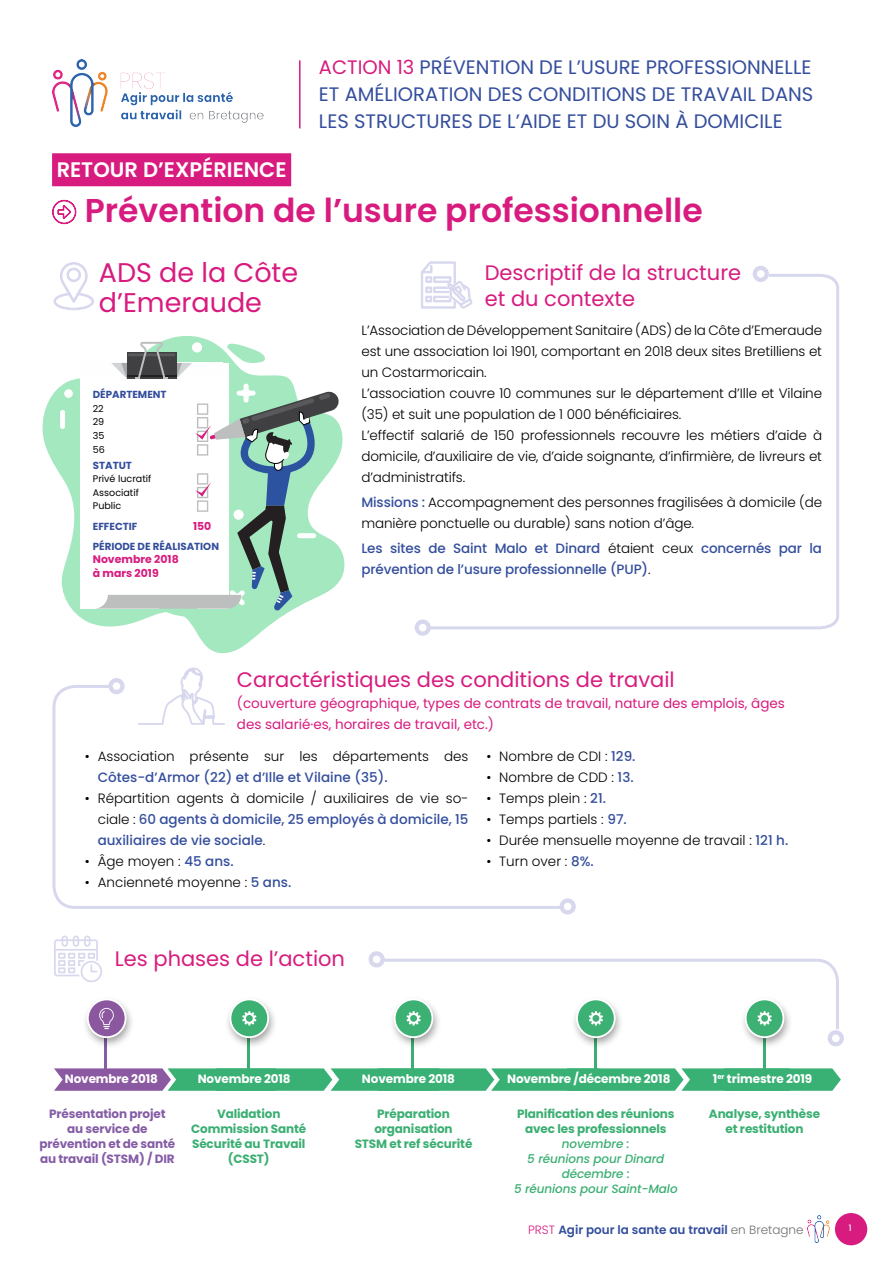
<style>
.page{position:relative;width:893px;height:1263px;background:#fff}
.page>*{position:absolute;margin:0;border:0;box-sizing:border-box;transform-origin:0 0}
.t1{font:600 33px "Poppins";color:#d81b7e}
.t2{font:27px/30px "Poppins";color:#d81b7e}
.t3{font:21px/25.2px "Poppins";color:#d81b7e}
.PARTIE1-T1{font:600 21px "Poppins";color:#fff}
.t4{font:19.5px/27px "Poppins";color:#344e9d;text-align:justify}
.t5{font:300 13.5px/21px "Poppins";letter-spacing:-.01em;color:#000}
.t6{font:500 13.5px/21px "Poppins";letter-spacing:-.01em;color:#344e9d;text-align:justify}
.t7{font:13.5px/21px "Poppins";color:#d81b7e}
.t8{font:700 12px/15px "Poppins";letter-spacing:-.01em;color:#3baf73;text-align:center}
.t9{font:700 12px "Poppins";letter-spacing:-.01em;color:#fff}
.t10{font:700 12px/15px "Poppins";letter-spacing:-.01em;color:#855ca6;text-align:center}
.t11{font:italic 500 12px "Poppins";letter-spacing:-.01em;color:#3baf73}
.t12{font:600 12px "Poppins";color:#344e9d}
.t13{font:700 10.95px/13px "Poppins";color:#d81b7e}
.t14{font:700 10.2px "Poppins";color:#344e9d}
.t15{font:9.6px/13.6px "Poppins";color:#000;text-align:justify}
.t16{font:500 8.55px "Antenna Cond";color:#fff}
.s1{color:#d81b7e}
.s2{font-weight:500;color:#344e9d}
.s3{font-weight:300;color:#000}
.s4{font-weight:300;color:#d81b7e}
.s5{font-weight:300;color:#717071}
</style>
<div class="page">
<img style="left:808px;top:1216px;width:22px;height:27px">
<div style="left:835px;top:1213px;width:32px;height:32px;background:#d81b7e;border-radius:50%"></div>
<svg style="left:421px;top:261px;width:35px;height:48px"></svg>
<svg style="left:52px;top:199px;width:25px;height:26px"></svg>
<hr style="left:104px;top:1038px;width:3px;height:31px;background:#855ca6">
<svg style="left:54px;top:935px;width:48px;height:47px"></svg>
<img style="left:52px;top:60px;width:212px;height:67px">
<hr style="left:299px;top:60px;width:2px;height:68px;background:#d81b7e">
<svg style="left:54px;top:262px;width:40px;height:48px"></svg>
<svg style="left:42px;top:336px;width:303px;height:318px"></svg>
<div style="left:60px;top:410px;width:5px;height:19px;background:#fff;border-radius:3px"></div>
<div style="left:64px;top:389px;width:9px;height:9px;background:#fff;border-radius:50%"></div>
<svg style="left:80px;top:342px;width:260px;height:275px"></svg>
<svg style="left:414px;top:619px;width:16px;height:17px"></svg>
<svg style="left:426px;top:272px;width:413px;height:359px"></svg>
<div style="left:485px;top:258px;width:284px;height:60px;background:#fff"></div>
<svg style="left:752px;top:266px;width:18px;height:17px"></svg>
<svg style="left:180px;top:667px;width:23px;height:16px"></svg>
<svg style="left:52px;top:683px;width:507px;height:226px"></svg>
<svg style="left:559px;top:898px;width:17px;height:17px"></svg>
<svg style="left:108px;top:678px;width:17px;height:17px"></svg>
<hr style="left:247px;top:1038px;width:3px;height:31px;background:#3baf73">
<div style="left:224px;top:995px;width:53px;height:54px;background:#000;opacity:.4"></div>
<svg style="left:229px;top:998px;width:40px;height:40px"></svg>
<hr style="left:595px;top:1038px;width:2px;height:31px;background:#3baf73">
<div style="left:571px;top:995px;width:53px;height:54px;background:#fff"></div>
<div style="left:81px;top:995px;width:54px;height:54px;background:#000;opacity:.4"></div>
<svg style="left:87px;top:998px;width:39px;height:40px"></svg>
<div style="left:52px;top:153px;width:239px;height:33px;background:#d81b7e"></div>
<svg style="left:54px;top:1068px;width:787px;height:23px;background:#50a982"></svg>
<hr style="left:412px;top:1038px;width:2px;height:31px;background:#3baf73">
<div style="left:388px;top:995px;width:54px;height:54px;background:#fff"></div>
<hr style="left:763px;top:1038px;width:3px;height:31px;background:#3baf73">
<div style="left:739px;top:995px;width:54px;height:54px;background:#fff"></div>
<svg style="left:368px;top:951px;width:476px;height:96px"></svg>
<p class="PARTIE1-T1" style="left:57px;top:158px;width:231px">RETOUR D’EXPÉRIENCE</p>
<p class="t4" style="left:319px;top:54px;width:496px"><span class="s1">ACTION 13</span> PRÉVENTION DE L’USURE PROFESSIONNELLE ET AMÉLIORATION DES CONDITIONS DE TRAVAIL DANS LES STRUCTURES DE L’AIDE ET DU SOIN À DOMICILE</p>
<p class="t1" style="left:85px;top:192px;width:619px">Prévention de l’usure professionnelle</p>
<p class="t2" style="left:99px;top:258px;width:201px">ADS de la Côte d’Emeraude</p>
<p class="t14" style="left:93px;top:388px;width:75px">DÉPARTEMENT</p>
<p class="t15" style="left:93px;top:401px;width:14px">22<br>29<br>35<br>56</p>
<p class="t14" style="left:93px;top:459px;width:41px">STATUT</p>
<p class="t15" style="left:93px;top:472px;width:60px;text-align:left">Privé lucratif<br>Associatif<br>Public</p>
<p class="t14" style="left:93px;top:521px;width:46px">EFFECTIF</p>
<p class="t13" style="left:193px;top:520px;width:20px">150</p>
<p class="t14" style="left:93px;top:541px;width:128px">PÉRIODE DE RÉALISATION</p>
<p class="t13" style="left:93px;top:553px;width:87px">Novembre 2018 à mars 2019</p>
<p class="t3" style="left:485px;top:261px;width:258px">Descriptif de la structure et du contexte</p>
<p class="t5" style="left:361px;top:319px;width:462px;text-align:justify">L’Association de Développement Sanitaire (ADS) de la Côte d’Emeraude est une association loi 1901, comportant en 2018 deux sites Bretilliens et un Costarmoricain.</p>
<p class="t5" style="left:361px;top:382px;width:462px">L’association couvre 10 communes sur le département d’Ille et Vilaine (35) et suit une population de 1 000 bénéficiaires.</p>
<p class="t5" style="left:361px;top:424px;width:462px;text-align:justify">L’effectif salarié de 150 professionnels recouvre les métiers d’aide à domicile, d’auxiliaire de vie, d’aide soignante, d’infirmière, de livreurs et d’administratifs.</p>
<p class="t5" style="left:361px;top:492px;width:462px"><span class="s2">Missions :</span> Accompagnement des personnes fragilisées à domicile (de manière ponctuelle ou durable) sans notion d’âge.</p>
<p class="t6" style="left:361px;top:538px;width:462px">Les sites de Saint Malo et Dinard <span class="s3">étaient ceux</span> concernés par la prévention de l’usure professionnelle (PUP)<span class="s3">.</span></p>
<p class="t3" style="left:237px;top:667px;width:439px">Caractéristiques des conditions de travail</p>
<p class="t7" style="left:237px;top:692px;width:549px">(couverture géographique, types de contrats de travail, nature des emplois, âges des salarié·es, horaires de travail, etc.)</p>
<p class="t5" style="left:98px;top:746px;width:372px;text-indent:-13px">• Association présente sur les départements des<br><span class="s2">Côtes-d’Armor (22) et d’Ille et Vilaine (35).</span></p>
<p class="t6" style="left:98px;top:788px;width:372px;text-indent:-13px"><span class="s3">• Répartition agents à domicile / auxiliaires de vie so&shy;ciale :</span> 60 agents à domicile, 25 employés à domicile, 15 auxiliaires de vie sociale<span class="s3">.</span></p>
<p class="t5" style="left:85px;top:851px;width:150px">• Âge moyen : <span class="s2">45 ans.</span></p>
<p class="t5" style="left:85px;top:872px;width:208px">• Ancienneté moyenne : <span class="s2">5 ans.</span></p>
<p class="t5" style="left:486px;top:746px;width:151px">• Nombre de CDI : <span class="s2">129.</span></p>
<p class="t5" style="left:486px;top:767px;width:149px">• Nombre de CDD : <span class="s2">13.</span></p>
<p class="t5" style="left:486px;top:788px;width:121px">• Temps plein : <span class="s2">21.</span></p>
<p class="t5" style="left:486px;top:809px;width:142px">• Temps partiels : <span class="s2">97.</span></p>
<p class="t5" style="left:486px;top:830px;width:303px">• Durée mensuelle moyenne de travail : <span class="s2">121 h.</span></p>
<p class="t5" style="left:486px;top:851px;width:109px">• Turn over : <span class="s2">8%.</span></p>
<p class="t3" style="left:115px;top:946px;width:232px">Les phases de l’action</p>
<p class="t9" style="left:198px;top:1072px;width:95px">Novembre 2018</p>
<p class="t9" style="left:362px;top:1072px;width:95px">Novembre 2018</p>
<p class="t9" style="left:507px;top:1072px;width:165px">Novembre /décembre 2018</p>
<p class="t9" style="left:626px;top:1072px;width:187px">Courant 2024 1<sup>er</sup> trimestre 2019</p>
<p class="t9" style="left:65px;top:1072px;width:95px">Novembre 2018</p>
<p class="t10" style="left:39px;top:1106px;width:137px">Présentation projet<br>au service de prévention et de santé au travail (STSM) / DIR</p>
<p class="t8" style="left:217px;top:1106px;width:65px">Validation</p>
<p class="t8" style="left:517px;top:1106px;width:159px">Planification des réunions avec les professionnels</p>
<p class="t11" style="left:562px;top:1137px;width:69px">novembre :</p>
<p class="t11" style="left:527px;top:1152px;width:139px">5 réunions pour Dinard</p>
<p class="t11" style="left:562px;top:1167px;width:70px">décembre :</p>
<p class="t11" style="left:514px;top:1182px;width:165px">5 réunions pour Saint-Malo</p>
<p class="t8" style="left:374px;top:1106px;width:80px;text-align:left">Préparation organisation</p>
<p class="t8" style="left:355px;top:1136px;width:119px">STSM et ref sécurité</p>
<p class="t8" style="left:709px;top:1106px;width:113px">Analyse, synthèse et restitution</p>
<p class="t8" style="left:191px;top:1121px;width:117px">Commission Santé<br>Sécurité au Travail (CSST)</p>
<p class="t12" style="left:528px;top:1223px;width:277px"><span class="s4">PRST</span> Agir pour la sante au travail <span class="s5">en Bretagne</span></p>
<p class="t16" style="left:849px;top:1223px;width:4px">1</p>
</div>
